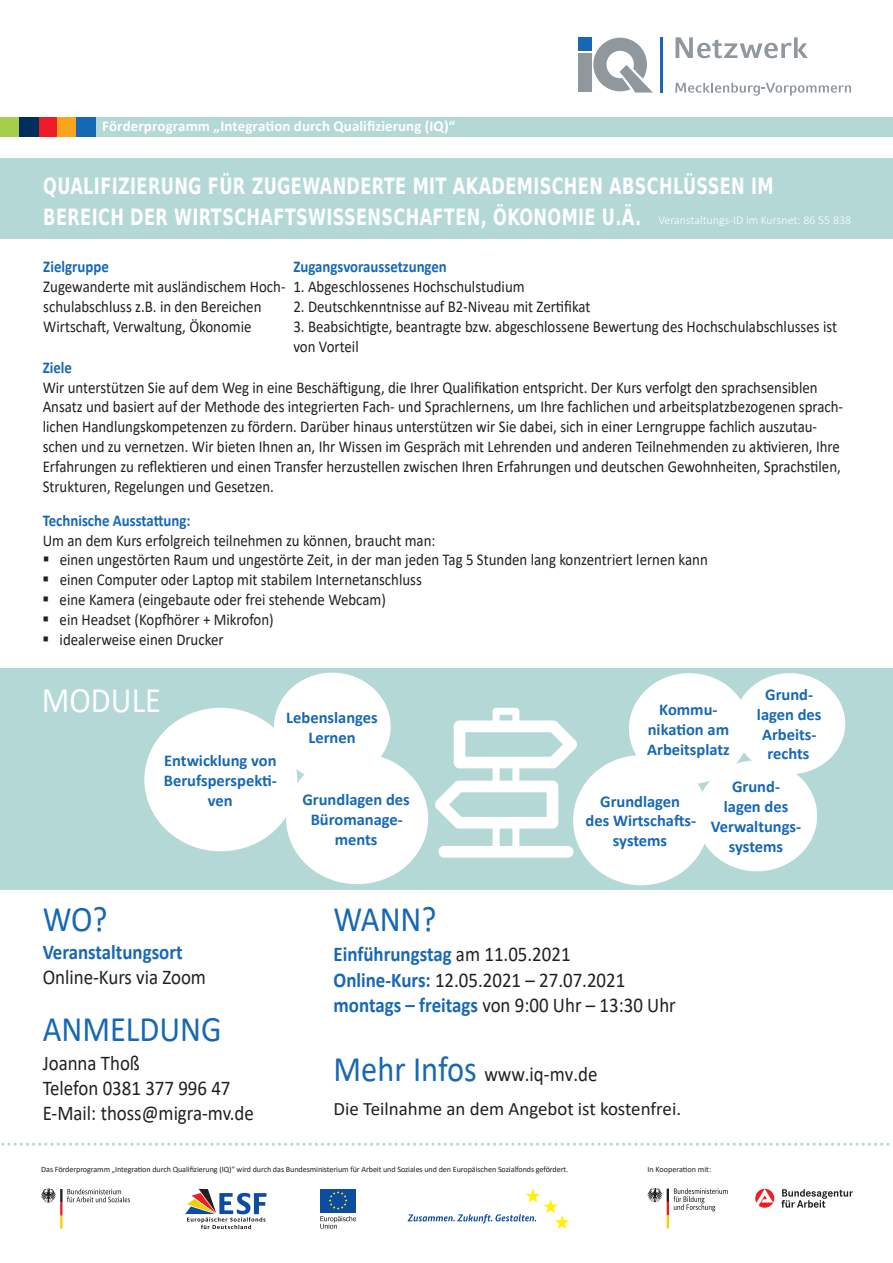
<style>
.page{position:relative;width:893px;height:1263px;background:#fff}
.page>*{position:absolute;margin:0;border:0;box-sizing:border-box;transform-origin:0 0}
.t1{font:36px "Calibri";color:#1768b4;scale:.9 1}
.t2{font:36px "Calibri";color:#fff;scale:.9 1}
.t3{font:700 22.5px/31.5px "DejaVu Sans Condensed";letter-spacing:.02em;color:#fff;scale:.8 1}
.t4{font:21px/25.2px "Calibri";color:#231f20;scale:.9 1}
.t5{font:700 21px "Calibri";color:#1768b4;scale:.9 1}
.t6{font:18.9px "Calibri";color:#231f20}
.t7{font:16.5px/19.8px "Calibri";color:#231f20;scale:.9 1}
.t8{font:700 16.5px/19.8px "Calibri";color:#1768b4;text-align:center}
.t9{font:700 16.5px "Calibri";color:#1768b4;scale:.9 1}
.t10{font:700 15px "Calibri";letter-spacing:.005em;color:#fff}
.t11{font:300 12px "Calibri";color:#fff}
.t12{font:8.1px "Calibri";letter-spacing:-.01em;color:#231f20}
.s1{font-weight:700;color:#1768b4}
.s2{font-size:36px;color:#1768b4}
</style>
<div class="page">
<div style="left:578px;top:53px;width:14px;height:38px;background:#90979d"></div>
<div style="left:578px;top:37px;width:14px;height:14px;background:#1768b4"></div>
<svg style="left:593px;top:38px;width:60px;height:55px"></svg>
<hr style="left:660px;top:37px;width:2px;height:56px;background:#1768b4">
<svg style="left:675px;top:83px;width:176px;height:13px"></svg>
<svg style="left:676px;top:37px;width:132px;height:21px"></svg>
<div style="left:0;top:117px;width:893px;height:19px;background:#b3d8d6"></div>
<div style="left:38px;top:117px;width:19px;height:19px;background:#ee1c28"></div>
<div style="left:0;top:117px;width:19px;height:19px;background:#a4ce4c"></div>
<div style="left:57px;top:117px;width:19px;height:19px;background:#f9a51b"></div>
<div style="left:76px;top:117px;width:19px;height:19px;background:#1768b4"></div>
<div style="left:19px;top:117px;width:19px;height:19px;background:#002e5e"></div>
<svg style="left:41px;top:1188px;width:89px;height:41px"></svg>
<svg style="left:185px;top:1188px;width:81px;height:41px"></svg>
<svg style="left:647px;top:1188px;width:81px;height:40px"></svg>
<svg style="left:781px;top:1189px;width:72px;height:19px"></svg>
<svg style="left:755px;top:1189px;width:19px;height:19px"></svg>
<svg style="left:320px;top:1216px;width:36px;height:13px"></svg>
<div style="left:320px;top:1189px;width:36px;height:23px;background:#0d4da1"></div>
<svg style="left:329px;top:1191px;width:18px;height:18px"></svg>
<svg style="left:408px;top:1188px;width:161px;height:41px"></svg>
<div style="left:0;top:158px;width:893px;height:80px;background:#b3d8d6"></div>
<div style="left:0;top:668px;width:893px;height:221px;background:#b3d8d6"></div>
<svg style="left:435px;top:708px;width:143px;height:150px"></svg>
<div style="left:144px;top:708px;width:153px;height:143px;background:#fff;border-radius:50%"></div>
<div style="left:286px;top:753px;width:142px;height:131px;background:#fff;border-radius:50%"></div>
<div style="left:274px;top:673px;width:117px;height:108px;background:#fff;border-radius:50%"></div>
<div style="left:573px;top:755px;width:136px;height:130px;background:#fff;border-radius:50%"></div>
<div style="left:696px;top:760px;width:121px;height:111px;background:#fff;border-radius:50%"></div>
<div style="left:734px;top:673px;width:111px;height:101px;background:#fff;border-radius:50%"></div>
<div style="left:629px;top:673px;width:120px;height:111px;background:#fff;border-radius:50%"></div>
<svg style="left:1px;top:1143px;width:889px;height:3px"></svg>
<p class="t10" style="left:102px;top:115px;width:355px">Förderprogramm „Integration durch Qualifizierung (IQ)“</p>
<h2 class="t3" style="left:43px;top:169px;width:914px">QUALIFIZIERUNG FÜR ZUGEWANDERTE MIT AKADEMISCHEN ABSCHLÜSSEN IM<br>BEREICH DER WIRTSCHAFTSWISSENSCHAFTEN, ÖKONOMIE U.Ä.</h2>
<p class="t9" style="left:43px;top:255px;width:74px">Zielgruppe</p>
<p class="t7" style="left:43px;top:276px;width:271px">Zugewanderte mit ausländischem Hoch&shy;schulabschluss z.B. in den Bereichen<br>Wirtschaft, Verwaltung, Ökonomie</p>
<p class="t11" style="left:658px;top:213px;width:194px">Veranstaltungs-ID im Kursnet: 86 55 838</p>
<p class="t9" style="left:293px;top:255px;width:172px">Zugangsvoraussetzungen</p>
<p class="t7" style="left:293px;top:276px;width:258px">1. Abgeschlossenes Hochschulstudium</p>
<p class="t7" style="left:293px;top:296px;width:332px">2. Deutschkenntnisse auf B2-Niveau mit Zertifikat</p>
<p class="t7" style="left:293px;top:316px;width:605px">3. Beabsichtigte, beantragte bzw. abgeschlossene Bewertung des Hochschulabschlusses ist von Vorteil</p>
<p class="t9" style="left:43px;top:356px;width:34px">Ziele</p>
<p class="t7" style="left:43px;top:377px;width:891px">Wir unterstützen Sie auf dem Weg in eine Beschäftigung, die Ihrer Qualifikation entspricht. Der Kurs verfolgt den sprachsensiblen Ansatz und basiert auf der Methode des integrierten Fach- und Sprachlernens, um Ihre fachlichen und arbeitsplatzbezogenen sprach&shy;lichen Handlungskompetenzen zu fördern. Darüber hinaus unterstützen wir Sie dabei, sich in einer Lerngruppe fachlich auszutau&shy;schen und zu vernetzen. Wir bieten Ihnen an, Ihr Wissen im Gespräch mit Lehrenden und anderen Teilnehmenden zu aktivieren, Ihre Erfahrungen zu reflektieren und einen Transfer herzustellen zwischen Ihren Erfahrungen und deutschen Gewohnheiten, Sprachstilen, Strukturen, Regelungen und Gesetzen.</p>
<p class="t9" style="left:43px;top:509px;width:166px">Technische Ausstattung:</p>
<p class="t7" style="left:60px;top:530px;width:722px;text-indent:-17px">Um an dem Kurs erfolgreich teilnehmen zu können, braucht man:<br>einen ungestörten Raum und ungestörte Zeit, in der man jeden Tag 5 Stunden lang konzentriert lernen kann einen Computer oder Laptop mit stabilem Internetanschluss<br>eine Kamera (eingebaute oder frei stehende Webcam)<br>ein Headset (Kopfhörer + Mikrofon)<br>idealerweise einen Drucker</p>
<h1 class="t2" style="left:42px;top:675px;width:134px">MODULE</h1>
<p class="t8" style="left:164px;top:750px;width:115px">Entwicklung von<br>Berufsperspekti&shy;ven</p>
<p class="t8" style="left:286px;top:707px;width:93px">Lebenslanges<br>Lernen</p>
<p class="t8" style="left:302px;top:789px;width:109px">Grundlagen des<br>Büromanage&shy;ments</p>
<p class="t8" style="left:647px;top:699px;width:84px">Kommu&shy;nikation am<br>Arbeitsplatz</p>
<p class="t8" style="left:757px;top:684px;width:66px">Grund&shy;lagen des<br>Arbeits&shy;rechts</p>
<p class="t8" style="left:586px;top:791px;width:112px">Grundlagen<br>des Wirtschafts&shy;systems</p>
<p class="t8" style="left:711px;top:777px;width:92px">Grund-<br>lagen des<br>Verwaltungs&shy;systems</p>
<h1 class="t1" style="left:43px;top:894px;width:74px">WO?</h1>
<h1 class="t1" style="left:334px;top:894px;width:116px">WANN?</h1>
<p class="t5" style="left:43px;top:937px;width:157px">Veranstaltungsort</p>
<p class="t4" style="left:43px;top:964px;width:183px">Online-Kurs via Zoom</p>
<h1 class="t1" style="left:43px;top:1003px;width:200px">ANMELDUNG</h1>
<p class="t4" style="left:334px;top:941px;width:382px"><span class="s1">Einführungstag</span> am 11.05.2021<br><span class="s1">Online-Kurs:</span> 12.05.2021 – 27.07.2021 <span class="s1">montags – freitags</span> von 9:00 Uhr – 13:30 Uhr</p>
<p class="t4" style="left:43px;top:1050px;width:236px">Joanna Thoß<br>Telefon 0381 377 996 47<br>E-Mail: thoss@migra-mv.de</p>
<p class="t4" style="left:334px;top:1061px;width:295px"><span class="s2">Mehr Infos</span> www.iq-mv.de</p>
<p class="t6" style="left:334px;top:1096px;width:349px">Die Teilnahme an dem Angebot ist kostenfrei.</p>
<p class="t12" style="left:41px;top:1164px;width:528px">Das Förderprogramm „Integration durch Qualifizierung (IQ)“ wird durch das Bundesministerium für Arbeit und Soziales und den Europäischen Sozialfonds gefördert.</p>
<p class="t12" style="left:647px;top:1164px;width:65px">In Kooperation mit:</p>
</div>
